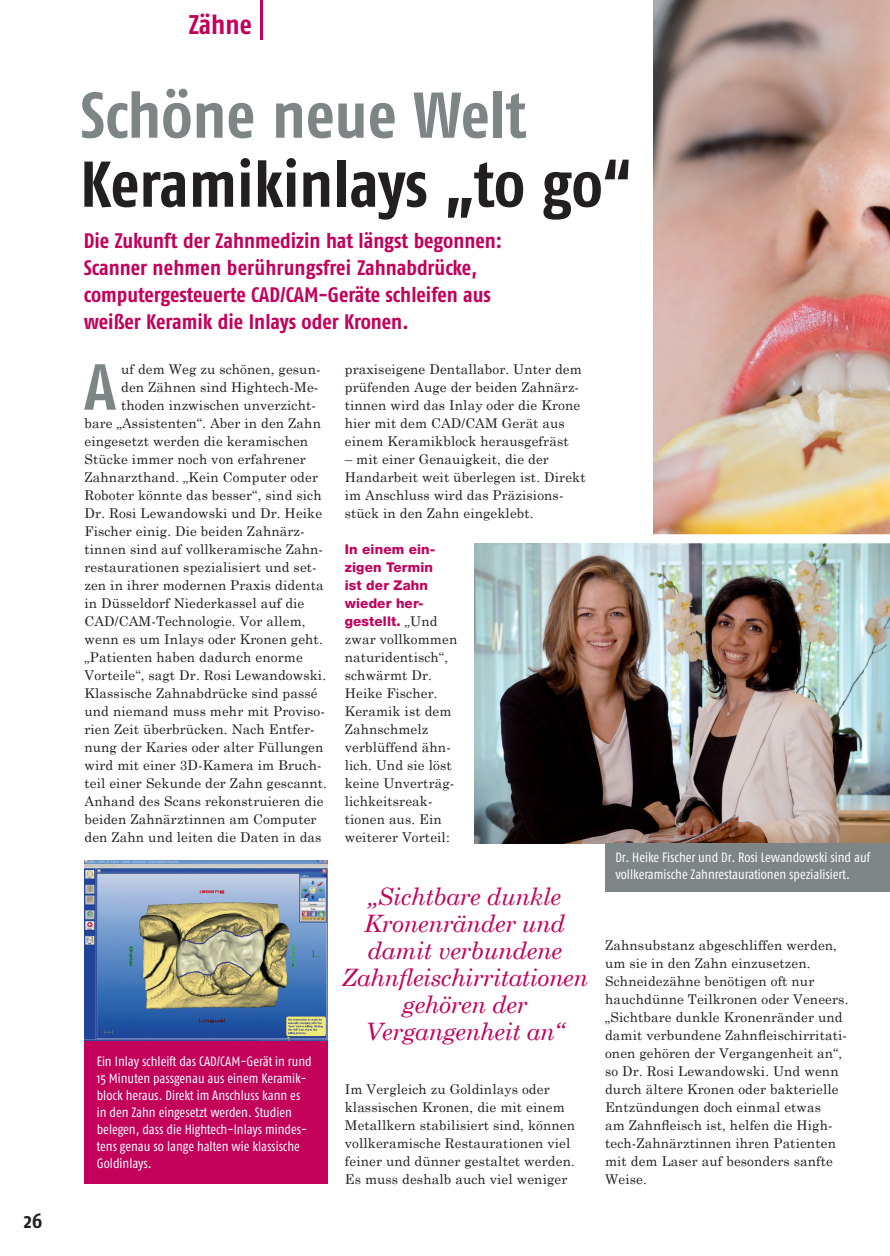
<style>
.page{position:relative;width:890px;height:1256px;background:#fff}
.page>*{position:absolute;margin:0;border:0;box-sizing:border-box;transform-origin:0 0}
.t1{font:700 64.95px "Fago Co";color:#7e8586}
.t2{font:700 64.5px "Fago Co";letter-spacing:-.005em;color:#231f20}
.t3{font:700 64.5px "Fago Co";color:#7e8586}
.t4{font:700 27px "Fago Co";color:#c3015b}
.t5{font:italic 24px/27px "Century Schoolbook";letter-spacing:-.015em;color:#c3015b;text-align:center}
.t6{font:700 21px/27px "Fago Co";color:#c3015b}
.t7{font:700 21px "Fago Co";color:#231f20}
.t8{font:13.5px/18px "Century Schoolbook";letter-spacing:.01em;color:#231f20}
.t9{font:13.5px/17px "Fago Co";color:#fff}
.t10{font:800 13.5px/18px "Helvetica Neue";letter-spacing:.01em;color:#c3015b}
.s1{font-family:"Century Schoolbook";font-weight:400;color:#231f20}
</style>
<div class="page">
<hr style="left:260px;top:0;width:2px;height:40px;background:#c3015b">
<img style="left:653px;top:0;width:236px;height:534px">
<img style="left:84px;top:860px;width:243px;height:181px">
<div style="left:84px;top:1041px;width:243px;height:143px;background:#c3015b"></div>
<img style="left:475px;top:543px;width:414px;height:300px">
<div style="left:605px;top:843px;width:284px;height:49px;background:#7e8586"></div>
<h3 class="t7" style="left:24px;top:1208px;width:10px">26</h3>
<h3 class="t4" style="left:188px;top:9px;width:65px">Zähne</h3>
<h2 class="t3" style="left:80px;top:77px;width:447px">Schöne neue Welt</h2>
<h2 class="t2" style="left:80px;top:146px;width:553px">Keramik-inlays „to go“</h2>
<h3 class="t6" style="left:84px;top:227px;width:420px">Die Zukunft der Zahnmedizin hat längst begonnen:<br>Scan--- ner nehmen berührungsfrei Zahnabdrücke, computergesteuerte CAD/CAM-Geräte schleifen aus weißer Keramik die Inlays oder Kronen.</h3>
<h1 class="t1" style="left:84px;top:349px;width:33px">A</h1>
<p class="t8" style="left:121px;top:359px;width:201px">uf dem Weg zu schönen, gesun-</p>
<p class="t8" style="left:121px;top:377px;width:199px">den Zähnen sind Hightech-Me-</p>
<p class="t8" style="left:121px;top:395px;width:196px">thoden inzwischen unverzicht-</p>
<p class="t8" style="left:84px;top:413px;width:238px">bare „Assistenten“. Aber in den Zahn</p>
<p class="t8" style="left:84px;top:431px;width:225px">eingesetzt werden die keramischen</p>
<p class="t8" style="left:84px;top:449px;width:223px">Stücke immer noch von erfahrener</p>
<p class="t8" style="left:84px;top:467px;width:235px">Zahnarzthand. „Kein Computer oder</p>
<p class="t8" style="left:84px;top:485px;width:238px">Roboter könnte das besser“, sind sich</p>
<p class="t8" style="left:84px;top:503px;width:239px">Dr. Rosi Lewandowski und Dr. Heike</p>
<p class="t8" style="left:85px;top:521px;width:221px">Fischer einig. Die beiden Zahnärz-</p>
<p class="t8" style="left:84px;top:539px;width:240px">tinnen sind auf vollkeramische Zahn-</p>
<p class="t8" style="left:84px;top:557px;width:234px">restaurationen spezialisiert und set-</p>
<p class="t8" style="left:84px;top:575px;width:240px">zen in ihrer modernen Praxis didenta</p>
<p class="t8" style="left:84px;top:593px;width:221px">in Düsseldorf Niederkassel auf die</p>
<p class="t8" style="left:84px;top:611px;width:223px">CAD/CAM-Technologie. Vor allem,</p>
<p class="t8" style="left:84px;top:629px;width:240px">wenn es um Inlays oder Kronen geht.</p>
<p class="t8" style="left:84px;top:647px;width:220px">„Patienten haben dadurch enorme</p>
<p class="t8" style="left:84px;top:665px;width:243px">Vorteile“, sagt Dr. Rosi Lewandowski.</p>
<p class="t8" style="left:84px;top:683px;width:234px">Klassische Zahnabdrücke sind passé</p>
<p class="t8" style="left:84px;top:701px;width:242px">und niemand muss mehr mit Proviso-</p>
<p class="t8" style="left:84px;top:719px;width:232px">rien Zeit überbrücken. Nach Entfer-</p>
<p class="t8" style="left:84px;top:737px;width:240px">nung der Karies oder alter Füllungen</p>
<p class="t8" style="left:84px;top:755px;width:238px">wird mit einer 3D-Kamera im Bruch-</p>
<p class="t8" style="left:84px;top:773px;width:244px">teil einer Sekunde der Zahn gescannt.</p>
<p class="t8" style="left:84px;top:791px;width:240px">Anhand des Scans rekonstruieren die</p>
<p class="t8" style="left:84px;top:809px;width:233px">beiden Zahnärztinnen am Computer</p>
<p class="t8" style="left:84px;top:827px;width:238px">den Zahn und leiten die Daten in das</p>
<p class="t8" style="left:344px;top:359px;width:238px">praxiseigene Dentallabor. Unter dem prüfenden Auge der beiden Zahnärz&shy;tinnen wird das Inlay oder die Krone hier mit dem CAD/CAM Gerät aus einem Keramikblock herausgefräst</p>
<p class="t8" style="left:344px;top:449px;width:242px">– mit einer Genauigkeit, die der Handarbeit weit überlegen ist. Direkt im Anschluss wird das Präzisions&shy;stück in den Zahn eingeklebt.</p>
<p class="t10" style="left:344px;top:540px;width:94px">In einem ein&shy;zigen Termin ist der Zahn wieder her&shy;gestellt. <span class="s1">„Und</span></p>
<p class="t8" style="left:344px;top:629px;width:114px">zwar vollkommen naturidentisch“, schwärmt Dr.<br>Heike Fischer.<br>Keramik ist dem<br>Zahnschmelz verblüffend ähn&shy;lich. Und sie löst keine Unverträg&shy;lichkeitsreak&shy;tionen aus. Ein weiterer Vorteil:</p>
<p class="t9" style="left:97px;top:1053px;width:216px">Ein Inlay schleift das CAD/CAM-Gerät in rund 15 Minuten passgenau aus einem Keramik&shy;block heraus. Direkt im Anschluss kann es in den Zahn eingesetzt werden. Studien belegen, dass die Hightech-Inlays mindes&shy;tens genau so lange halten wie klassische Goldinlays.</p>
<h3 class="t5" style="left:341px;top:882px;width:248px">„Sichtbare dunkle<br>Kronen-ränder und damit verbundene<br>Zahnfleischirritationen gehören der<br>Vergangenheit an“</h3>
<p class="t8" style="left:345px;top:1079px;width:232px">Im Vergleich zu Goldinlays oder klassischen Kronen, die mit einem Metallkern stabilisiert sind, können vollkeramische Restaurationen viel feiner und dünner gestaltet werden.<br>Es muss deshalb auch viel weniger</p>
<p class="t9" style="left:615px;top:848px;width:256px">Dr. Heike Fischer und Dr. Rosi Lewandowski sind auf vollkeramische Zahnrestaurationen spezialisiert.</p>
<p class="t8" style="left:605px;top:935px;width:245px">Zahnsubstanz abgeschliffen werden, um sie in den Zahn einzusetzen.<br>Schneidezähne benötigen oft nur hauchdünne Teilkronen oder Veneers. „Sichtbare dunkle Kronenränder und damit verbundene Zahnfleischirritati&shy;onen gehören der Vergangenheit an“, so Dr. Rosi Lewandowski. Und wenn durch ältere Kronen oder bakterielle Entzündungen doch einmal etwas<br>am Zahnfleisch ist, helfen die High&shy;tech-Zahnärztinnen ihren Patienten mit dem Laser auf besonders sanfte Weise.</p>
</div>
